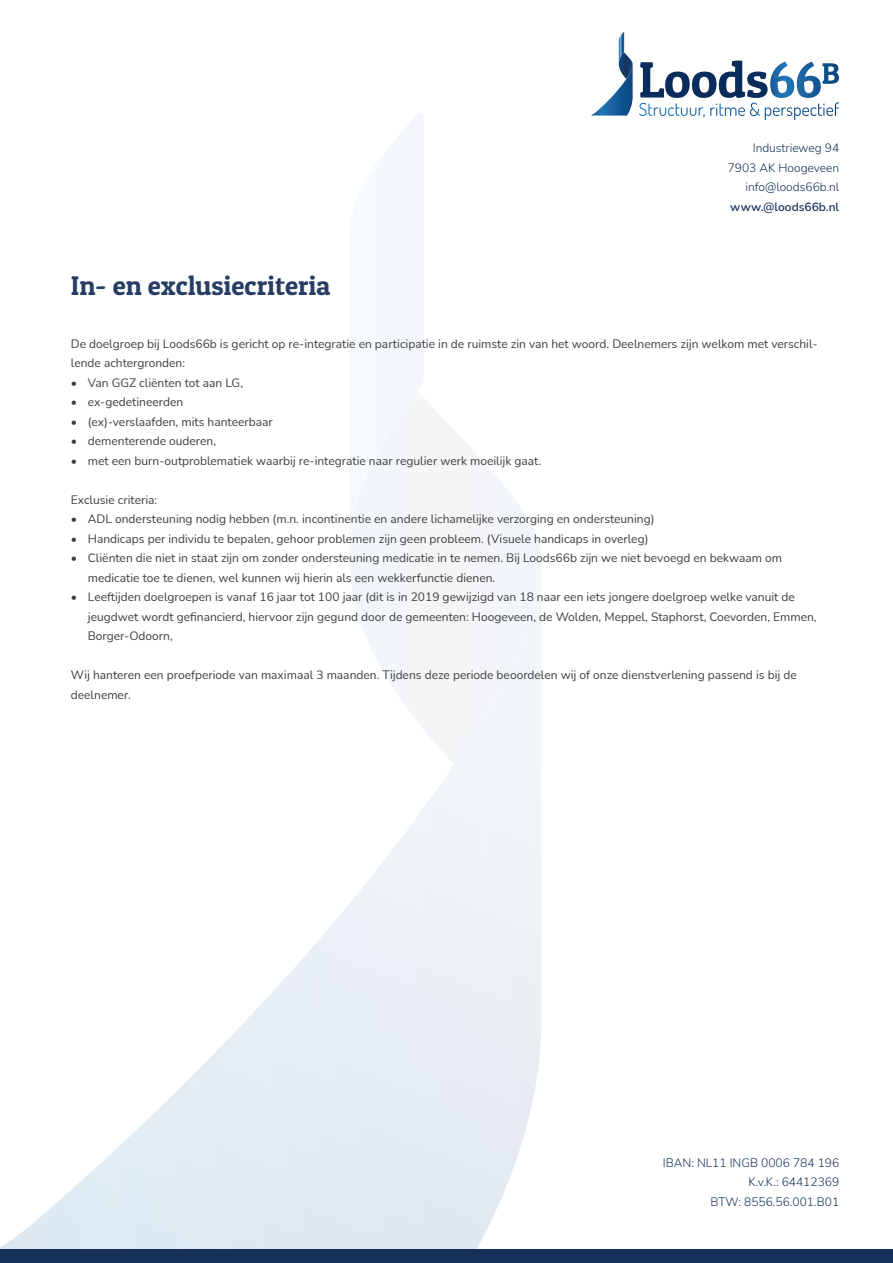
<style>
.page{position:relative;width:893px;height:1263px;background:#fff}
.page>*{position:absolute;margin:0;border:0;box-sizing:border-box;transform-origin:0 0}
.t1{font:27px "Patua One";color:#273d63}
.t2{font:12px/19.5px "Nunito";color:#3e3e3f}
.t3{font:300 12px/19.5px "Nunito";color:#153159;text-align:right}
.t4{font:600 12px "Nunito";color:#153159}
</style>
<div class="page">
<svg style="left:639px;top:61px;width:200px;height:55px"></svg>
<svg style="left:591px;top:32px;width:42px;height:84px"></svg>
<svg style="left:350px;top:114px;width:73px;height:277px"></svg>
<svg style="left:350px;top:391px;width:191px;height:171px"></svg>
<svg style="left:0;top:562px;width:541px;height:687px"></svg>
<div style="left:0;top:1249px;width:893px;height:14px;background:#153159"></div>
<h1 class="t1" style="left:71px;top:268px;width:261px">In- en exclusiecriteria</h1>
<p class="t3" style="left:728px;top:138px;width:113px">Industrieweg 94<br>7903 AK Hoogeveen info@loods66b.nl</p>
<p class="t4" style="left:730px;top:198px;width:111px">www.@loods66b.nl</p>
<p class="t2" style="left:71px;top:333px;width:748px">De doelgroep bij Loods66b is gericht op re-integratie en participatie in de ruimste zin van het woord. Deelnemers zijn welkom met verschil&shy;lende achtergronden:</p>
<p class="t2" style="left:71px;top:372px;width:174px">• Van GGZ cliënten tot aan LG,</p>
<p class="t2" style="left:71px;top:392px;width:114px">• ex-gedetineerden</p>
<p class="t2" style="left:71px;top:411px;width:203px">• (ex)-verslaafden, mits hanteerbaar</p>
<p class="t2" style="left:71px;top:431px;width:147px">• dementerende ouderen,</p>
<p class="t2" style="left:71px;top:450px;width:472px">• met een burn-outproblematiek waarbij re-integratie naar regulier werk moeilijk gaat.</p>
<p class="t2" style="left:71px;top:489px;width:88px">Exclusie criteria:</p>
<p class="t2" style="left:71px;top:509px;width:585px">• ADL ondersteuning nodig hebben (m.n. incontinentie en andere lichamelijke verzorging en ondersteuning)</p>
<p class="t2" style="left:71px;top:528px;width:579px">• Handicaps per individu te bepalen, gehoor problemen zijn geen probleem. (Visuele handicaps in overleg)</p>
<p class="t2" style="left:88px;top:548px;width:696px;text-indent:-17px">• Cliënten die niet in staat zijn om zonder ondersteuning medicatie in te nemen. Bij Loods66b zijn we niet bevoegd en bekwaam om medicatie toe te dienen, wel kunnen wij hierin als een wekkerfunctie dienen.</p>
<p class="t2" style="left:88px;top:587px;width:730px;text-indent:-17px">• Leeftijden doelgroepen is vanaf 16 jaar tot 100 jaar (dit is in 2019 gewijzigd van 18 naar een iets jongere doelgroep welke vanuit de jeugdwet wordt gefinancierd, hiervoor zijn gegund door de gemeenten: Hoogeveen, de Wolden, Meppel, Staphorst, Coevorden, Emmen,<br>Borger-Odoorn,</p>
<p class="t2" style="left:71px;top:665px;width:727px">Wij hanteren een proefperiode van maximaal 3 maanden. Tijdens deze periode beoordelen wij of onze dienstverlening passend is bij de deelnemer.</p>
<p class="t3" style="left:663px;top:1152px;width:178px">IBAN: NL11 INGB 0006 784 196<br>K.v.K.: 64412369<br>BTW: 8556.56.001.B01</p>
</div>
